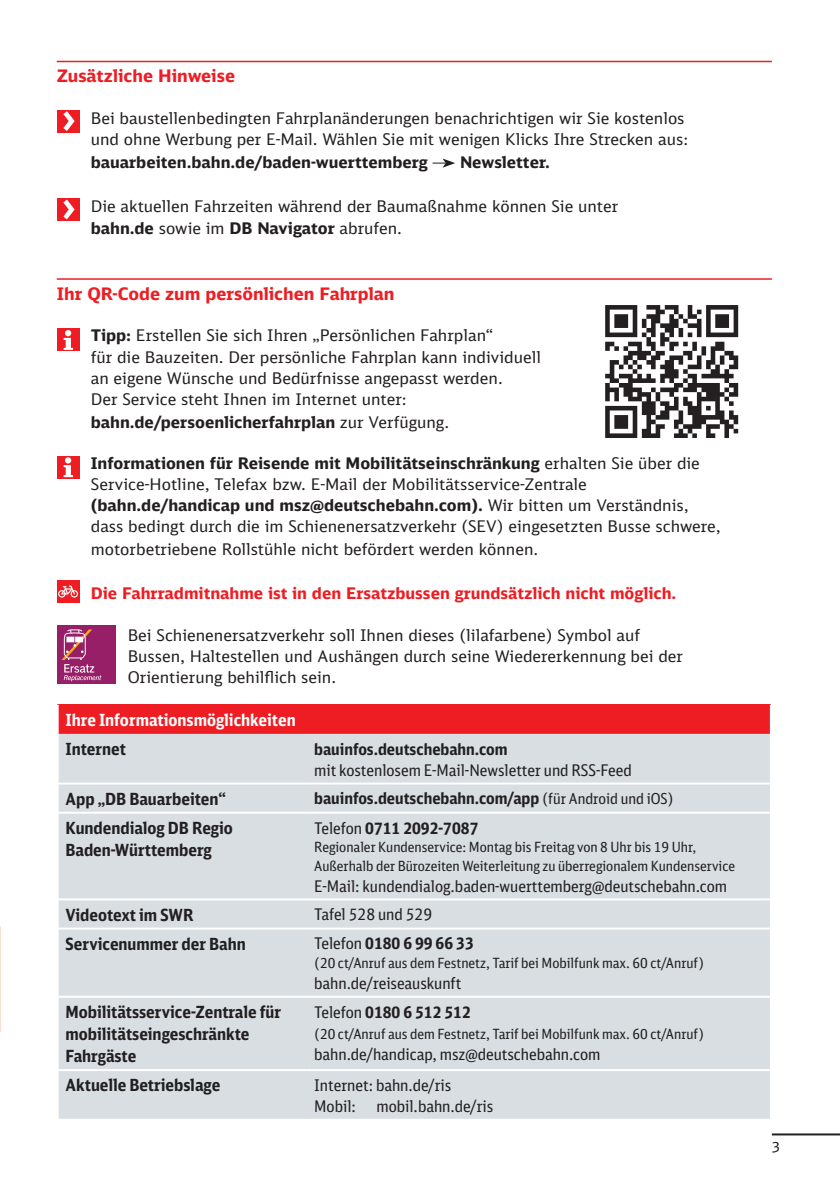
<style>
.page{position:relative;width:840px;height:1191px;background:#fff}
.page>*{position:absolute;margin:0;border:0;box-sizing:border-box;transform-origin:0 0}
.t1{font:700 17.2px "DB Sans";color:#ee1d23}
.t2{font:700 16.8px/22px "DB Sans Cond";color:#231f20}
.t3{font:700 16.8px "DB Sans Cond";color:#fff}
.t4{font:16px/21.2px "DB Sans";color:#231f20}
.t5{font:16px/21.2px "DB Sans Cond";color:#231f20}
.t6{font:700 16px "DB Sans Cond";color:#231f20}
.t7{font:700 16px "DB Sans";color:#231f20}
.t8{font:700 16px "DB Sans";color:#ee1d23}
.t9{font:14px/18.4px "DB Sans Cond";color:#231f20}
.t10{font:14px "DB Sans";color:#231f20}
.s1{font-weight:700}
.s2{font-weight:400}
.s3{font-weight:400;font-size:15px}
</style>
<div class="page">
<hr style="left:771px;top:1133px;width:68px;height:2px;background:#231f20">
<hr style="left:57px;top:61px;width:714px;height:1px;background:#ee1d23">
<hr style="left:57px;top:278px;width:714px;height:2px;background:#ee1d23">
<div style="left:57px;top:110px;width:22px;height:22px;background:#ee1d23"></div>
<svg style="left:63px;top:111px;width:12px;height:20px"></svg>
<svg style="left:432px;top:158px;width:23px;height:10px"></svg>
<div style="left:57px;top:198px;width:22px;height:23px;background:#ee1d23"></div>
<svg style="left:63px;top:200px;width:12px;height:19px"></svg>
<div style="left:57px;top:329px;width:22px;height:22px;background:#ee1d23"></div>
<svg style="left:64px;top:330px;width:9px;height:20px"></svg>
<div style="left:57px;top:456px;width:22px;height:22px;background:#ee1d23"></div>
<svg style="left:64px;top:457px;width:9px;height:20px"></svg>
<div style="left:57px;top:580px;width:22px;height:23px;background:#ee1d23"></div>
<svg style="left:58px;top:585px;width:20px;height:12px"></svg>
<img style="left:605px;top:305px;width:134px;height:133px">
<div style="left:58px;top:704px;width:712px;height:30px;background:#ee1d23"></div>
<div style="left:59px;top:734px;width:710px;height:48px;background:#d8dee2"></div>
<div style="left:59px;top:784px;width:710px;height:114px;background:#d8dee2"></div>
<div style="left:59px;top:900px;width:710px;height:27px;background:#d8dee2"></div>
<div style="left:59px;top:929px;width:710px;height:189px;background:#d8dee2"></div>
<hr style="left:57px;top:811px;width:249px;height:2px;background:#fff">
<hr style="left:306px;top:811px;width:463px;height:2px;background:#fff">
<hr style="left:59px;top:995px;width:247px;height:2px;background:#fff">
<hr style="left:306px;top:995px;width:463px;height:2px;background:#fff">
<hr style="left:59px;top:1069px;width:247px;height:2px;background:#fff">
<hr style="left:306px;top:1069px;width:463px;height:2px;background:#fff">
<hr style="left:57px;top:704px;width:2px;height:30px;background:#fff">
<hr style="left:769px;top:704px;width:2px;height:30px;background:#fff">
<hr style="left:0;top:926px;width:1px;height:106px;background:#f15921">
<div style="left:58px;top:625px;width:58px;height:59px;background:#961f67"></div>
<svg style="left:61px;top:629px;width:40px;height:52px"></svg>
<p class="t1" style="left:57px;top:65px;width:180px">Zusätzliche Hinweise</p>
<p class="t4" style="left:91px;top:107px;width:598px">Bei baustellenbedingten Fahrplanänderungen benachrichtigen wir Sie kostenlos und ohne Werbung per E-Mail. Wählen Sie mit wenigen Klicks Ihre Strecken aus:</p>
<p class="t7" style="left:91px;top:152px;width:338px">bauarbeiten.bahn.de/baden-wuerttemberg</p>
<p class="t7" style="left:460px;top:152px;width:91px">Newsletter.</p>
<p class="t4" style="left:91px;top:194px;width:528px;line-height:22.8px">Die aktuellen Fahrzeiten während der Baumaßnahme können Sie unter <span class="s1">bahn.de</span> sowie im <span class="s1">DB Navigator</span> abrufen.</p>
<p class="t1" style="left:57px;top:282px;width:339px">Ihr QR-Code zum persönlichen Fahrplan</p>
<p class="t4" style="left:91px;top:325px;width:451px"><span class="s1">Tipp:</span> Erstellen Sie sich Ihren „Persönlichen Fahrplan“<br>für die Bauzeiten. Der persönliche Fahrplan kann individuell an eigene Wünsche und Bedürfnisse angepasst werden.<br>Der Service steht Ihnen im Internet unter:</p>
<p class="t7" style="left:91px;top:411px;width:359px">bahn.de/persoenlicherfahrplan <span class="s2">zur Verfügung.</span></p>
<p class="t4" style="left:91px;top:452px;width:631px"><span class="s1">Informationen für Reisende mit Mobilitätseinschränkung</span> erhalten Sie über die Service-Hotline, Telefax bzw. E-Mail der Mobilitätsservice-Zentrale <span class="s1">(bahn.de/handicap und msz@deutschebahn.com).</span> Wir bitten um Verständnis, dass bedingt durch die im Schienenersatzverkehr (SEV) eingesetzten Busse schwere,</p>
<p class="t4" style="left:91px;top:538px;width:449px">motorbetriebene Rollstühle nicht befördert werden können.</p>
<p class="t8" style="left:91px;top:582px;width:586px">Die Fahrradmitnahme ist in den Ersatzbussen grundsätzlich nicht möglich.</p>
<p class="t4" style="left:128px;top:624px;width:556px">Bei Schienenersatzverkehr soll Ihnen dieses (lilafarbene) Symbol auf<br>Bussen, Haltestellen und Aushängen durch seine Wiedererkennung bei der<br>Orientierung behilflich sein.</p>
<p class="t3" style="left:65px;top:709px;width:231px">Ihre Informationsmöglichkeiten</p>
<p class="t2" style="left:65px;top:738px;width:62px">Internet</p>
<p class="t6" style="left:314px;top:739px;width:195px">bauinfos.deutschebahn.com</p>
<p class="t5" style="left:314px;top:759px;width:319px">mit kostenlosem E-Mail-Newsletter und RSS-Feed</p>
<p class="t2" style="left:65px;top:787px;width:162px">App „DB Bauarbeiten“</p>
<p class="t6" style="left:314px;top:788px;width:361px">bauinfos.deutschebahn.com/app <span class="s3">(für Android und iOS)</span></p>
<p class="t2" style="left:65px;top:816px;width:169px">Kundendialog DB Regio<br>Baden-Württemberg</p>
<p class="t6" style="left:314px;top:817px;width:166px"><span class="s2">Telefon</span> 0711 2092-7087</p>
<p class="t9" style="left:314px;top:837px;width:422px">Regionaler Kundenservice: Montag bis Freitag von 8 Uhr bis 19 Uhr,<br>Außerhalb der Bürozeiten Weiterleitung zu überregionalem Kundenservice</p>
<p class="t5" style="left:314px;top:875px;width:414px">E-Mail: kundendialog.baden-wuerttemberg@deutschebahn.com</p>
<p class="t2" style="left:65px;top:903px;width:129px">Videotext im SWR</p>
<p class="t5" style="left:314px;top:903px;width:119px">Tafel 528 und 529</p>
<p class="t2" style="left:65px;top:932px;width:182px">Servicenummer der Bahn</p>
<p class="t6" style="left:314px;top:933px;width:161px"><span class="s2">Telefon</span> 0180 6 99 66 33</p>
<p class="t9" style="left:314px;top:953px;width:391px">(20 ct/Anruf aus dem Festnetz, Tarif bei Mobilfunk max. 60 ct/Anruf)</p>
<p class="t5" style="left:314px;top:972px;width:148px">bahn.de/reiseauskunft</p>
<p class="t2" style="left:65px;top:1000px;width:217px">Mobilitätsservice-Zentrale für mobilitätseingeschränkte<br>Fahrgäste</p>
<p class="t6" style="left:314px;top:1001px;width:158px"><span class="s2">Telefon</span> 0180 6 512 512</p>
<p class="t9" style="left:314px;top:1024px;width:391px">(20 ct/Anruf aus dem Festnetz, Tarif bei Mobilfunk max. 60 ct/Anruf)</p>
<p class="t5" style="left:314px;top:1043px;width:287px">bahn.de/handicap, msz@deutschebahn.com</p>
<p class="t2" style="left:65px;top:1074px;width:156px">Aktuelle Betriebslage</p>
<p class="t5" style="left:314px;top:1074px;width:139px">Internet: bahn.de/ris<br>Mobil:</p>
<p class="t5" style="left:376px;top:1095px;width:118px">mobil.bahn.de/ris</p>
<p class="t10" style="left:771px;top:1138px;width:10px">3</p>
</div>
